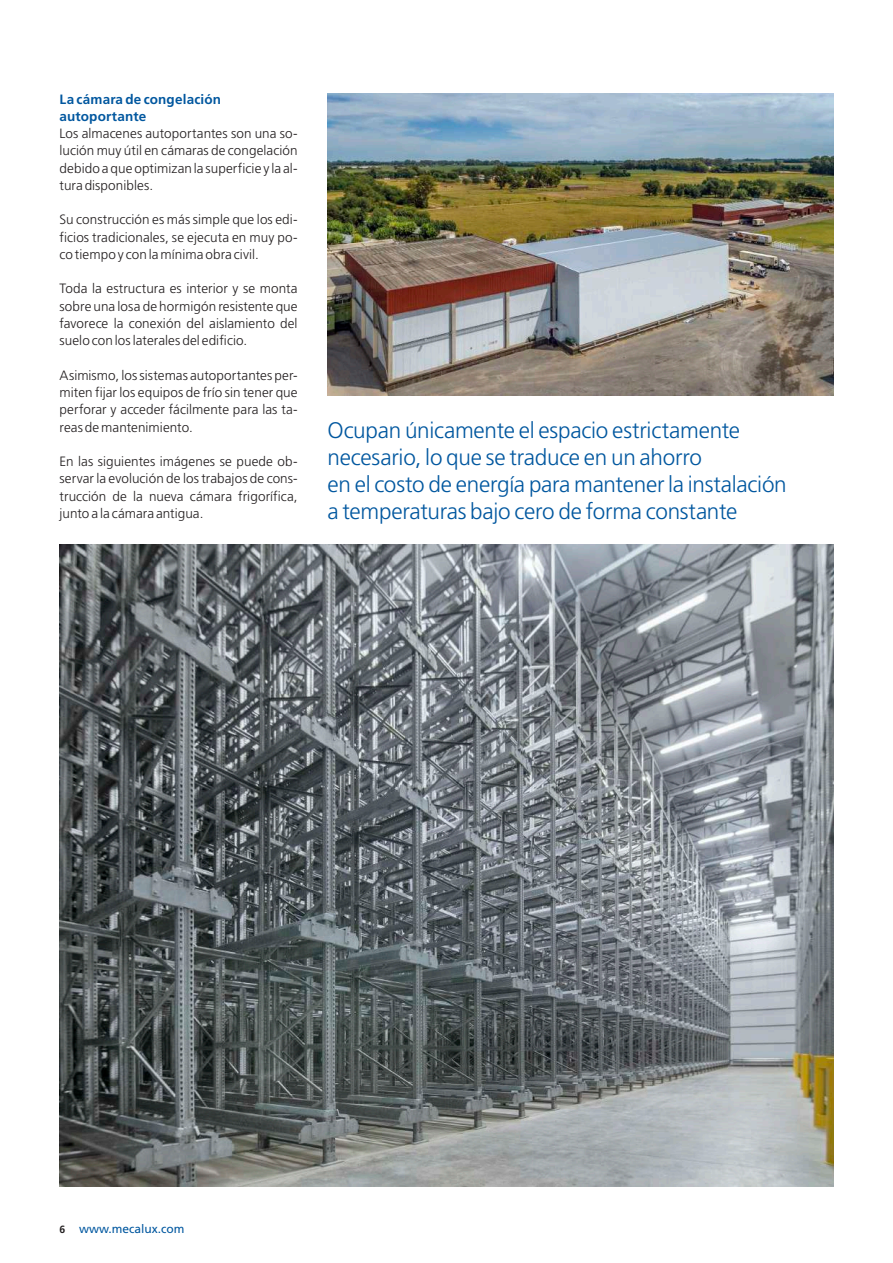
<style>
.page{position:relative;width:893px;height:1263px;background:#fff}
.page>*{position:absolute;margin:0;border:0;box-sizing:border-box;transform-origin:0 0}
.t1{font:300 22.5px/27px "Frutiger LT Std";letter-spacing:-.01em;color:#01579f}
.t2{font:300 13.5px/17.2px "Frutiger LT Std";letter-spacing:.005em;color:#231f20;text-align:justify}
.t3{font:700 13.5px/17.2px "Frutiger LT Std";letter-spacing:.015em;color:#01579f}
.t4{font:12px "Frutiger LT Std";color:#01579f}
.s1{font-weight:700;font-size:10.5px;color:#231f20}
</style>
<div class="page">
<img style="left:327px;top:94px;width:506px;height:301px">
<img style="left:60px;top:544px;width:773px;height:642px">
<p class="t3" style="left:60px;top:90px;width:163px">La cámara de congelación autoportante</p>
<p class="t2" style="left:60px;top:125px;width:240px">Los almacenes autoportantes son una so&shy;lución muy útil en cámaras de congelación debido a que optimizan la superficie y la al&shy;tura disponibles.</p>
<p class="t2" style="left:60px;top:211px;width:240px">Su construcción es más simple que los edi&shy;ficios tradicionales, se ejecuta en muy po&shy;co tiempo y con la mínima obra civil.</p>
<p class="t2" style="left:60px;top:280px;width:240px">Toda la estructura es interior y se monta sobre una losa de hormigón resistente que favorece la conexión del aislamiento del suelo con los laterales del edificio.</p>
<p class="t2" style="left:60px;top:367px;width:240px">Asimismo, los sistemas autoportantes per&shy;miten fijar los equipos de frío sin tener que perforar y acceder fácilmente para las ta&shy;reas de mantenimiento.</p>
<p class="t2" style="left:60px;top:453px;width:240px">En las siguientes imágenes se puede ob&shy;servar la evolución de los trabajos de cons&shy;trucción de la nueva cámara frigorífica, junto a la cámara antigua.</p>
<h1 class="t1" style="left:327px;top:417px;width:461px">Ocupan únicamente el espacio estrictamente necesario, lo que se traduce en un ahorro<br>en el costo de energía para mantener la instalación a temperaturas bajo cero de forma constante</h1>
<p class="t4" style="left:60px;top:1221px;width:126px"><span class="s1">6</span> www.mecalux.com</p>
</div>
